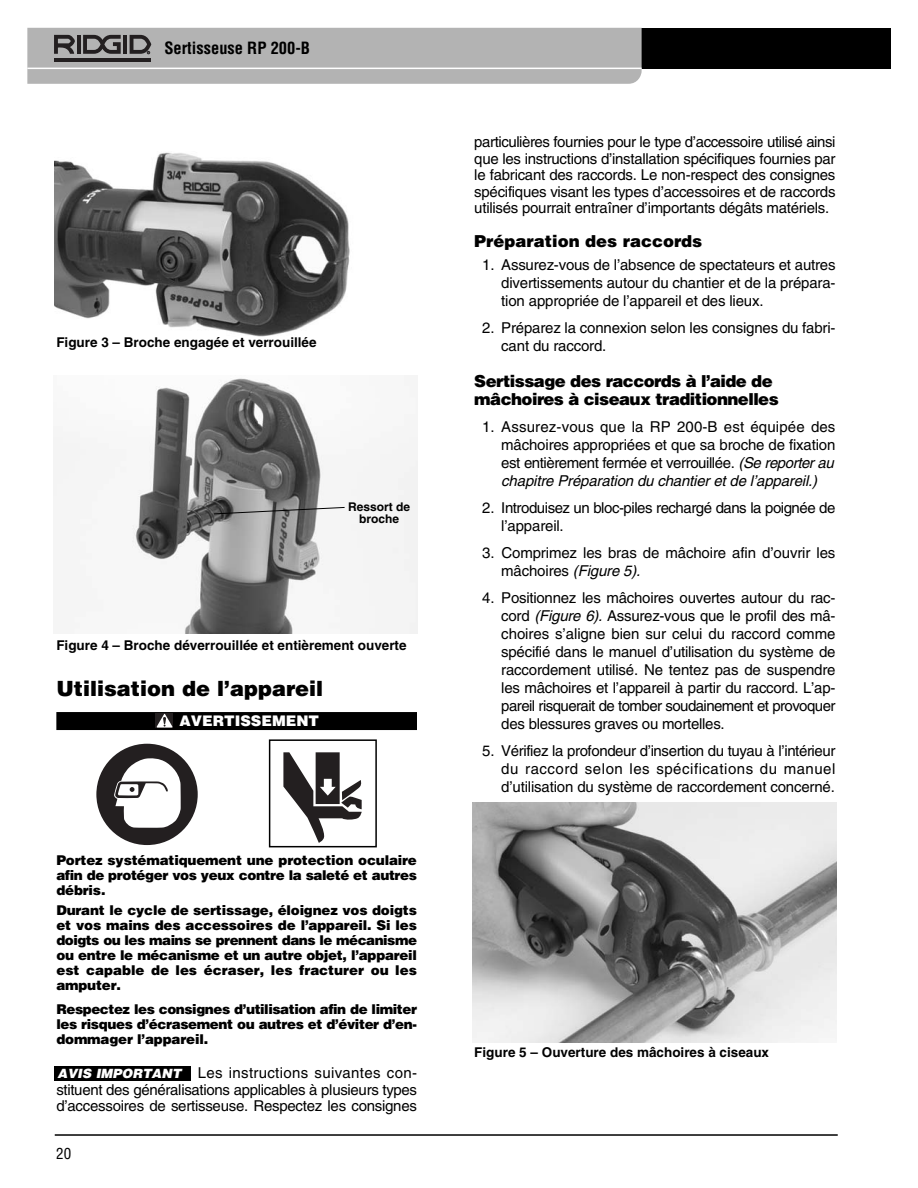
<style>
.page{position:relative;width:918px;height:1188px;background:#fff}
.page>*{position:absolute;margin:0;border:0;box-sizing:border-box;transform-origin:0 0}
.t1{font:900 21px "Helvetica";color:#000}
.t2{font:900 16.5px/18px "Helvetica";letter-spacing:-.035em;color:#000}
.t3{font:900 16.5px "Helvetica";color:#000}
.t4{font:700 condensed 16.5px "Helvetica";color:#000}
.t5{font:15px/18px "Helvetica";letter-spacing:-.015em;color:#000;text-align:justify}
.t6{font:condensed 15px "Helvetica";color:#000}
.t7{font:900 14.7px "Helvetica";color:#fff}
.t8{font:900 13.5px/15px "Helvetica";letter-spacing:-.02em;color:#000;text-align:justify}
.t9{font:700 13.5px "Helvetica";color:#000}
.t10{font:italic 900 12.75px "Helvetica";color:#fff}
.t11{font:700 12px/12px "Helvetica";color:#000;text-align:center}
.s1{font-style:italic}
</style>
<div class="page">
<div style="left:56px;top:712px;width:361px;height:18px;background:#000"></div>
<div style="left:156px;top:713px;width:17px;height:14px;background:#231f20"></div>
<svg style="left:157px;top:714px;width:16px;height:13px"></svg>
<hr style="left:55px;top:1134px;width:783px;height:2px;background:#000">
<div style="left:463px;top:28px;width:428px;height:41px;background:#000"></div>
<svg style="left:27px;top:28px;width:615px;height:56px;background:#afafaf"></svg>
<div style="left:54px;top:1066px;width:136px;height:15px;background:#000"></div>
<img style="left:54px;top:152px;width:296px;height:184px">
<img style="left:53px;top:378px;width:365px;height:255px">
<svg style="left:213px;top:507px;width:132px;height:8px"></svg>
<img style="left:473px;top:802px;width:364px;height:241px">
<svg style="left:283px;top:752px;width:79px;height:91px"></svg>
<div style="left:269px;top:739px;width:108px;height:108px;border:2px solid #000"></div>
<svg style="left:96px;top:744px;width:102px;height:101px"></svg>
<p class="t4" style="left:164px;top:41px;width:147px">Sertisseuse RP 200-B</p>
<p class="t9" style="left:56px;top:338px;width:262px">Figure 3 – Broche engagée et verrouillée</p>
<p class="t11" style="left:348px;top:502px;width:63px">Ressort de broche</p>
<p class="t9" style="left:56px;top:641px;width:352px">Figure 4 – Broche déverrouillée et entièrement ouverte</p>
<h1 class="t1" style="left:56px;top:681px;width:268px">Utilisation de l’appareil</h1>
<p class="t7" style="left:179px;top:716px;width:141px">AVERTISSEMENT</p>
<p class="t8" style="left:56px;top:854px;width:362px">Portez systématiquement une protection oculaire afin de protéger vos yeux contre la saleté et autres débris.</p>
<p class="t8" style="left:56px;top:904px;width:362px">Durant le cycle de sertissage, éloignez vos doigts et vos mains des accessoires de l’appareil. Si les doigts ou les mains se prennent dans le mécanisme ou entre le mécanisme et un autre objet, l’appareil est capable de les écraser, les fracturer ou les amputer.</p>
<p class="t8" style="left:56px;top:1002px;width:362px">Respectez les consignes d’utilisation afin de limiter les risques d’écrasement ou autres et d’éviter d’en - dommager l’appareil.</p>
<p class="t5" style="left:56px;top:1066px;width:362px;line-height:16.5px;text-indent:141px">Les instructions suivantes con&shy;stituent des généralisations applicables à plusieurs types d’accessoires de sertisseuse. Respectez les consignes</p>
<p class="t6" style="left:56px;top:1148px;width:16px">20</p>
<p class="t10" style="left:57px;top:1069px;width:127px">AVIS IMPORTANT</p>
<p class="t5" style="left:474px;top:135px;width:363px;line-height:16.5px">particulières fournies pour le type d’accessoire utilisé ainsi que les instructions d’installation spécifiques fournies par le fabricant des raccords. Le non-respect des consignes spécifiques visant les types d’accessoires et de raccords utilisés pourrait entraîner d’importants dégâts matériels.</p>
<p class="t3" style="left:474px;top:235px;width:229px">Préparation des raccords</p>
<p class="t5" style="left:501px;top:257px;width:336px;text-indent:-19px">1. Assurez-vous de l’absence de spectateurs et autres divertissements autour du chantier et de la prépara&shy;tion appropriée de l’appareil et des lieux.</p>
<p class="t5" style="left:501px;top:320px;width:336px;text-indent:-19px">2. Préparez la connexion selon les consignes du fabri&shy;cant du raccord.</p>
<p class="t2" style="left:474px;top:373px;width:306px">Sertissage des raccords à l’aide de mâchoires à ciseaux traditionnelles</p>
<p class="t5" style="left:501px;top:419px;width:337px;text-indent:-19px">1. Assurez-vous que la RP 200-B est équipée des mâchoires appropriées et que sa broche de fixation est entièrement fermée et verrouillée. <span class="s1">(Se reporterau chapitre Préparation du chantieretde l’appareil.)</span></p>
<p class="t5" style="left:501px;top:500px;width:336px;text-indent:-19px">2. Introduisez un bloc-piles rechargé dans la poignée de l’appareil.</p>
<p class="t5" style="left:501px;top:545px;width:336px;text-indent:-19px">3. Comprimez les bras de mâchoire afin d’ouvrir les mâchoires <span class="s1">(Figure 5).</span></p>
<p class="t5" style="left:501px;top:590px;width:336px;text-indent:-19px">4. Positionnez les mâchoires ouvertes autour du rac&shy;cord <span class="s1">(Figure 6).</span> Assurez-vous que le profil des mâ - choires s’aligne bien sur celui du raccord comme spécifié dans le manuel d’utilisation du système de raccorde ment utilisé. Ne tentez pas de suspendre les mâchoires et l’appareil à partir du raccord. L’ap - pareil risquerait de tomber soudainement et provoquer des blessures graves ou mortelles.</p>
<p class="t5" style="left:501px;top:743px;width:336px;text-indent:-19px">5. Vérifiez la profondeur d’insertion du tuyau à l’intérieur du raccord selon les spécifications du manuel d’utilisation du système de raccordement concerné.</p>
<p class="t9" style="left:474px;top:1048px;width:296px">Figure 5 – Ouverture des mâchoires à ciseaux</p>
</div>
